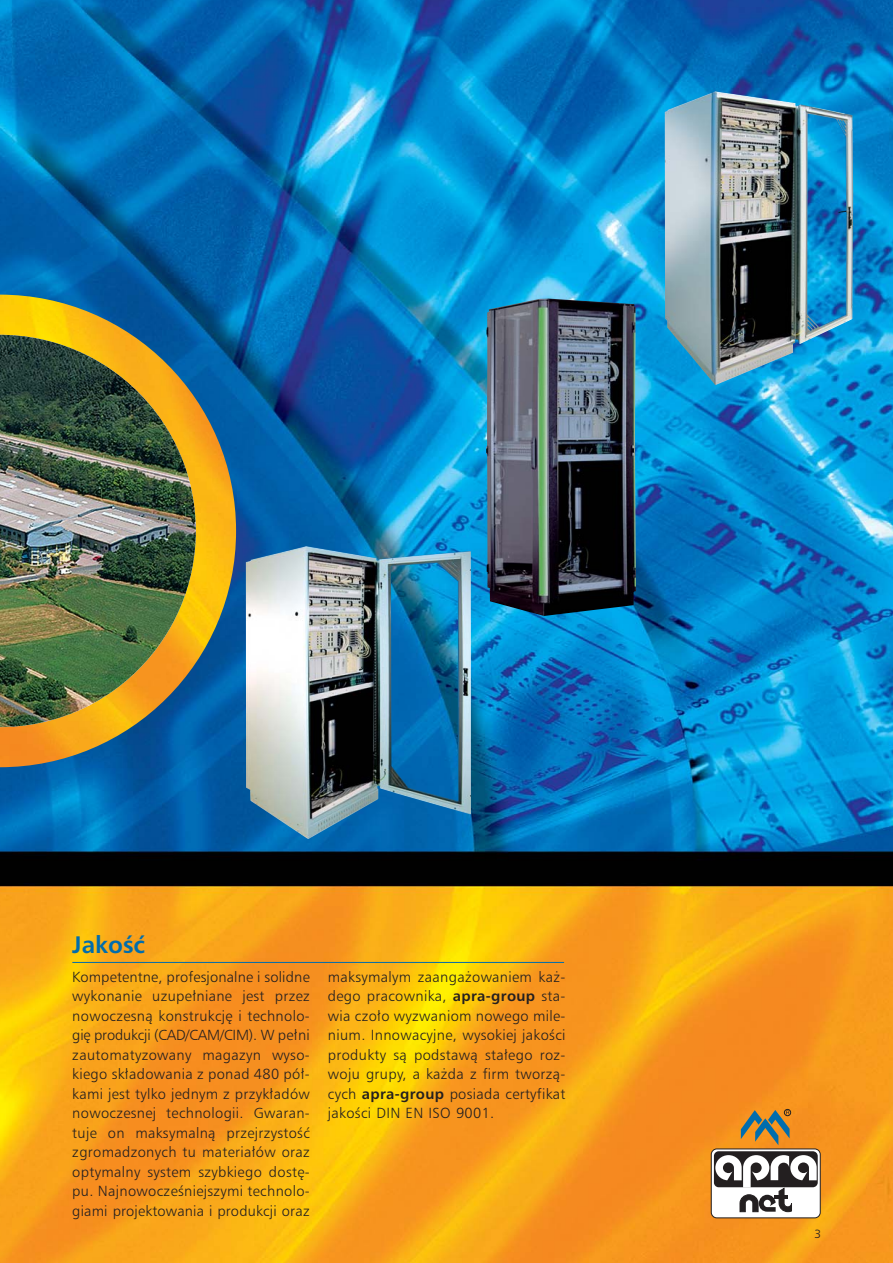
<style>
.page{position:relative;width:893px;height:1263px;background:#fff}
.page>*{position:absolute;margin:0;border:0;box-sizing:border-box;transform-origin:0 0}
.t1{font:700 24px "Humanist Triple Seven PL";letter-spacing:-.005em;color:#006dad}
.t2{font:300 14.7px/19.5px "Humanist Triple Seven PL";letter-spacing:.02em;color:#231f20;text-align:justify}
.t3{font:300 12px "Humanist Triple Seven PL";color:#231f20}
.s1{font-weight:700}
</style>
<div class="page">
<img style="left:0;top:0;width:892px;height:1263px">
<img style="left:0;top:295px;width:236px;height:472px">
<img style="left:0;top:335px;width:196px;height:392px">
<img style="left:486px;top:299px;width:150px;height:317px">
<img style="left:246px;top:546px;width:225px;height:293px">
<img style="left:664px;top:91px;width:189px;height:294px">
<div style="left:710px;top:1148px;width:110px;height:70px;background:#fff;border:1px solid #231f20;border-radius:6px"></div>
<svg style="left:740px;top:1110px;width:49px;height:35px"></svg>
<div style="left:784px;top:1109px;width:6px;height:7px;border:1px solid #231f20;border-radius:50%"></div>
<div style="left:714px;top:1151px;width:103px;height:36px;background:#231f20;border-radius:5px"></div>
<svg style="left:715px;top:1155px;width:101px;height:57px"></svg>
<hr style="left:72px;top:962px;width:492px;height:1px;background:#006dad">
<h1 class="t1" style="left:72px;top:936px;width:75px">JakoÊç</h1>
<p class="t2" style="left:72px;top:969px;width:239px">Kompetentne, profesjonalne i solidne wykonanie uzupe∏niane jest przez nowoczesnà konstrukcj´ i technolo&shy;gi´ produkcji (CAD/CAM/CIM). W pe∏ni zautomatyzowany magazyn wyso&shy;kiego sk∏adowania z ponad 480 pó∏- kami jest tylko jednym z przyk∏adów nowoczesnej technologii. Gwaran&shy;tuje on maksymalnà przejrzystoÊç zgromadzonych tu materia∏ów oraz optymalny system szybkiego dost´- pu. NajnowoczeÊniejszymi technolo&shy;giami projektowania i produkcji oraz</p>
<p class="t2" style="left:328px;top:969px;width:239px">maksymalym zaanga˝owaniem ka˝- dego pracownika, <span class="s1">apra-group</span> sta&shy;wia czo∏o wyzwaniom nowego mile&shy;nium. Innowacyjne, wysokiej jakoÊci produkty sà podstawà sta∏ego roz&shy;woju grupy, a ka˝da z firm tworzà&shy;cych <span class="s1">apra-group</span> posiada certyfikat jakoÊci DIN EN ISO 9001.</p>
<p class="t3" style="left:814px;top:1229px;width:8px">3</p>
</div>
